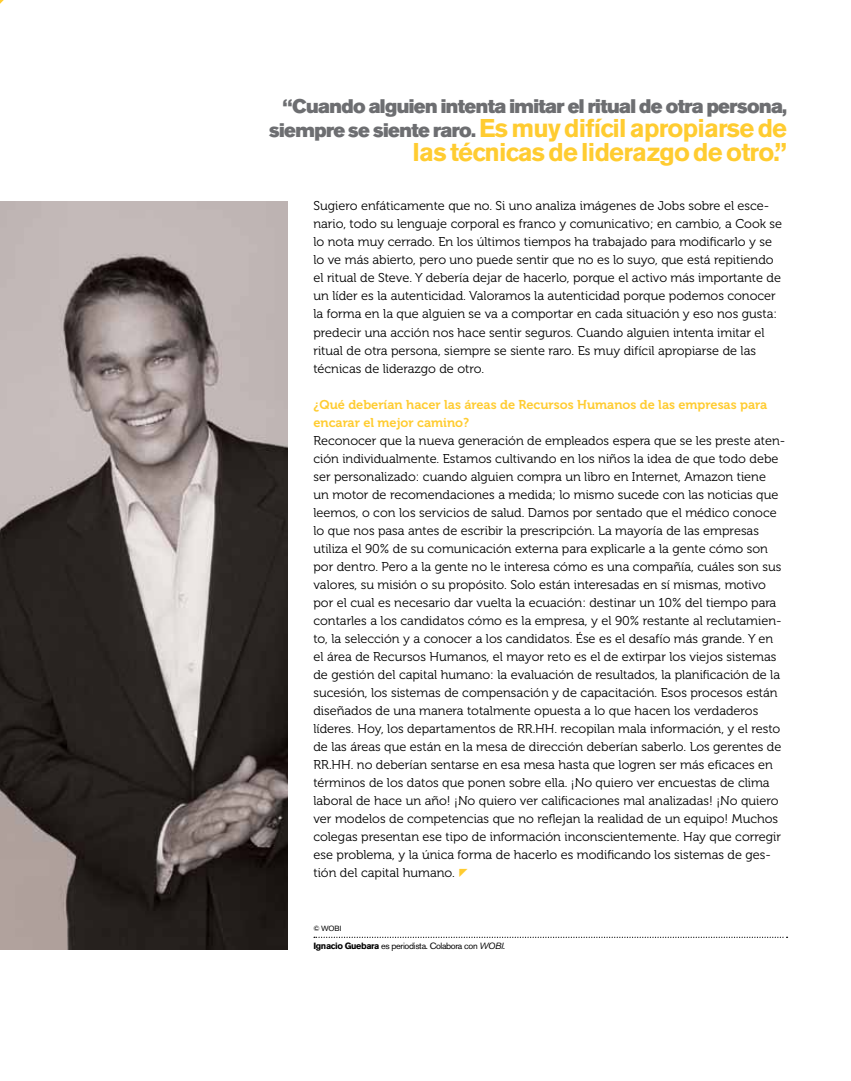
<style>
.page{position:relative;width:851px;height:1081px;background:#fff}
.page>*{position:absolute;margin:0;border:0;box-sizing:border-box;transform-origin:0 0}
.t1{font:700 25.5px/24px "Akzidenz Grotesk BE";letter-spacing:-.03em;color:#ffcc31;text-align:right}
.t2{font:19.5px "Akzidenz Grotesk BE Super";letter-spacing:-.03em;color:#6d6e71}
.t3{font:12.75px/18px "Museo 300";color:#000}
.t4{font:12.75px/18px "Museo 700";color:#ffcc31}
.t5{font:9px "Akzidenz Grotesk BE";letter-spacing:-.04em;color:#000}
.t6{font:7.5px "Akzidenz Grotesk BE";color:#000}
.s1{font-family:"Akzidenz Grotesk BE Super";font-weight:400;font-size:19.5px;color:#6d6e71}
.s2{font-weight:700}
.s3{font-style:italic}
</style>
<div class="page">
<img style="left:0;top:201px;width:288px;height:747px">
<svg style="left:314px;top:936px;width:473px;height:1px"></svg>
<h2 class="t2" style="left:282px;top:94px;width:506px">“Cuando alguien intenta imitar el ritual de otra persona,</h2>
<h1 class="t1" style="left:269px;top:116px;width:519px"><span class="s1">siempre se siente raro.</span> Es muy difícil apropiarse de las técnicas de liderazgo de otro.”</h1>
<p class="t3" style="left:313px;top:197px;width:470px">Sugiero enfáticamente que no. Si uno analiza imágenes de Jobs sobre el esce&shy;nario, todo su lenguaje corporal es franco y comunicativo; en cambio, a Cook se lo nota muy cerrado. En los últimos tiempos ha trabajado para modificarlo y se lo ve más abierto, pero uno puede sentir que no es lo suyo, que está repitiendo el ritual de Steve. Y debería dejar de hacerlo, porque el activo más importante de un líder es la autenticidad. Valoramos la autenticidad porque podemos conocer la forma en la que alguien se va a comportar en cada situación y eso nos gusta: predecir una acción nos hace sentir seguros. Cuando alguien intenta imitar el ritual de otra persona, siempre se siente raro. Es muy difícil apropiarse de las técnicas de liderazgo de otro.</p>
<p class="t4" style="left:313px;top:395px;width:455px">¿Qué deberían hacer las áreas de Recursos Humanos de las empresas para encarar el mejor camino?</p>
<p class="t3" style="left:313px;top:431px;width:473px">Reconocer que la nueva generación de empleados espera que se les preste aten&shy;ción individualmente. Estamos cultivando en los niños la idea de que todo debe ser personalizado: cuando alguien compra un libro en Internet, Amazon tiene<br>un motor de recomendaciones a medida; lo mismo sucede con las noticias que leemos, o con los servicios de salud. Damos por sentado que el médico conoce lo que nos pasa antes de escribir la prescripción. La mayoría de las empresas utiliza el 90% de su comunicación externa para explicarle a la gente cómo son por dentro. Pero a la gente no le interesa cómo es una compañía, cuáles son sus valores, su misión o su propósito. Solo están interesadas en sí mismas, motivo por el cual es necesario dar vuelta la ecuación: destinar un 10% del tiempo para contarles a los candidatos cómo es la empresa, y el 90% restante al reclutamien&shy;to, la selección y a conocer a los candidatos. Ése es el desafío más grande. Y en el área de Recursos Humanos, el mayor reto es el de extirpar los viejos sistemas de gestión del capital humano: la evaluación de resultados, la planificación de la sucesión, los sistemas de compensación y de capacitación. Esos procesos están diseñados de una manera totalmente opuesta a lo que hacen los verdaderos líderes. Hoy, los departamentos de RR.HH. recopilan mala información, y el resto de las áreas que están en la mesa de dirección deberían saberlo. Los gerentes de RR.HH. no deberían sentarse en esa mesa hasta que logren ser más eficaces en términos de los datos que ponen sobre ella. ¡No quiero ver encuestas de clima laboral de hace un año! ¡No quiero ver calificaciones mal analizadas! ¡No quiero ver modelos de competencias que no reflejan la realidad de un equipo! Muchos colegas presentan ese tipo de información inconscientemente. Hay que corregir ese problema, y la única forma de hacerlo es modificando los sistemas de ges&shy;tión del capital humano.</p>
<p class="t6" style="left:313px;top:923px;width:30px">© WOBI</p>
<p class="t5" style="left:313px;top:940px;width:193px"><span class="s2">Ignacio Guebara</span> es periodista. Colabora con <span class="s3">WOBI.</span></p>
</div>
